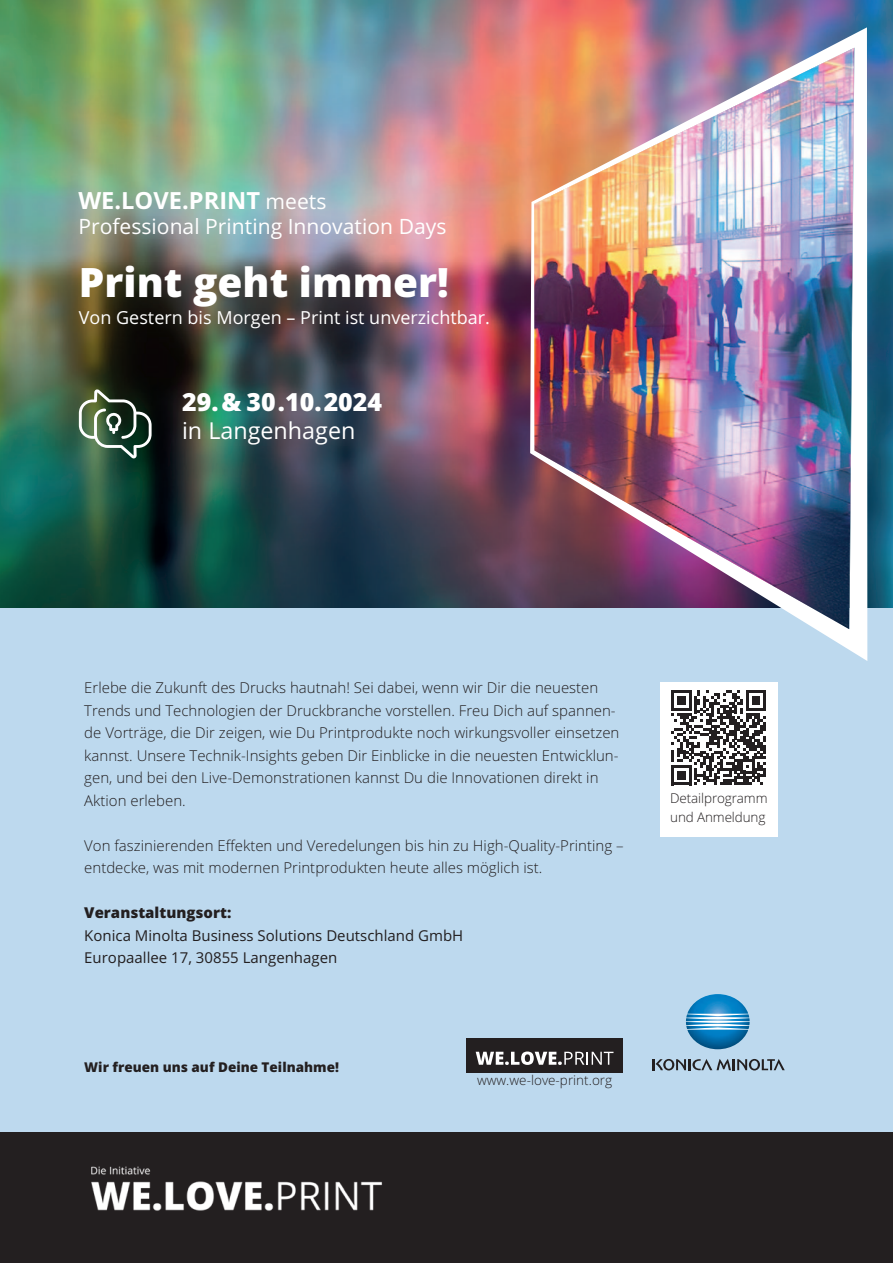
<style>
.page{position:relative;width:893px;height:1263px;background:#fff}
.page>*{position:absolute;margin:0;border:0;box-sizing:border-box;transform-origin:0 0}
.t1{font:800 40.5px "Open Sans";color:#fff}
.t2{font:800 25.05px "Open Sans";color:#fff}
.t3{font:700 23.7px "Open Sans";color:#fff}
.t4{font:23.4px "Open Sans";color:#fff}
.t5{font:21.15px "Open Sans";color:#fff}
.t6{font:18px "Open Sans";color:#fff}
.t7{font:300 15px/22.5px "Open Sans";color:#231f20}
.t8{font:15px/22.5px "Open Sans";color:#231f20}
.t9{font:300 13.5px/19.5px "Open Sans";letter-spacing:-.01em;color:#231f20}
.t10{font:800 13.5px "Open Sans";color:#231f20}
.s1{font-weight:400;font-size:21.15px}
.s2{font-weight:800}
</style>
<div class="page">
<img style="left:0;top:0;width:893px;height:608px">
<div style="left:0;top:1130px;width:893px;height:133px;background:#231f20"></div>
<div style="left:0;top:608px;width:893px;height:523px;background:#bdd9ee"></div>
<svg style="left:530px;top:27px;width:337px;height:634px"></svg>
<img style="left:534px;top:48px;width:320px;height:581px">
<svg style="left:79px;top:389px;width:73px;height:69px;background:#4e6551"></svg>
<img style="left:686px;top:994px;width:64px;height:55px">
<svg style="left:653px;top:1059px;width:132px;height:11px"></svg>
<div style="left:466px;top:1038px;width:157px;height:35px;background:#231f20"></div>
<svg style="left:476px;top:1051px;width:137px;height:14px"></svg>
<img style="left:91px;top:1166px;width:291px;height:45px">
<div style="left:660px;top:682px;width:117px;height:155px;background:#fff"></div>
<svg style="left:671px;top:690px;width:95px;height:95px"></svg>
<p class="t3" style="left:78px;top:184px;width:250px">WE.LOVE.PRINT <span class="s1">meets</span></p>
<p class="t5" style="left:78px;top:218px;width:370px">Professional Printing Innovation Days</p>
<p class="t1" style="left:79px;top:259px;width:372px">Print geht immer!</p>
<p class="t6" style="left:79px;top:310px;width:413px">Von Gestern bis Morgen – Print ist unverzichtbar.</p>
<p class="t2" style="left:182px;top:393px;width:202px">29.&amp; 30.10.2024</p>
<p class="t4" style="left:182px;top:422px;width:175px">in Langenhagen</p>
<p class="t7" style="left:84px;top:678px;width:537px">Erlebe die Zukunft des Drucks hautnah! Sei dabei, wenn wir Dir die neuesten Trends und Technologien der Druckbranche vorstellen. Freu Dich auf spannen&shy;de Vorträge, die Dir zeigen, wie Du Printprodukte noch wirkungsvoller einsetzen kannst. Unsere Technik-Insights geben Dir Einblicke in die neuesten Entwicklun&shy;gen, und bei den Live-Demonstrationen kannst Du die Innovationen direkt in Aktion erleben.</p>
<p class="t7" style="left:84px;top:836px;width:541px">Von faszinierenden E昀ekten und Veredelungen bis hin zu High-Quality-Printing – entdecke, was mit modernen Printprodukten heute alles möglich ist.</p>
<p class="t8" style="left:84px;top:903px;width:381px"><span class="s2">Veranstaltungsort:<br></span>Konica Minolta Business Solutions Deutschland GmbH<br>Europaallee 17, 30855 Langenhagen</p>
<p class="t10" style="left:84px;top:1059px;width:256px">Wir freuen uns auf Deine Teilnahme!</p>
<p class="t9" style="left:477px;top:1072px;width:137px">www.we-love-print.org</p>
<p class="t9" style="left:670px;top:789px;width:99px">Detailprogramm und Anmeldung</p>
</div>
